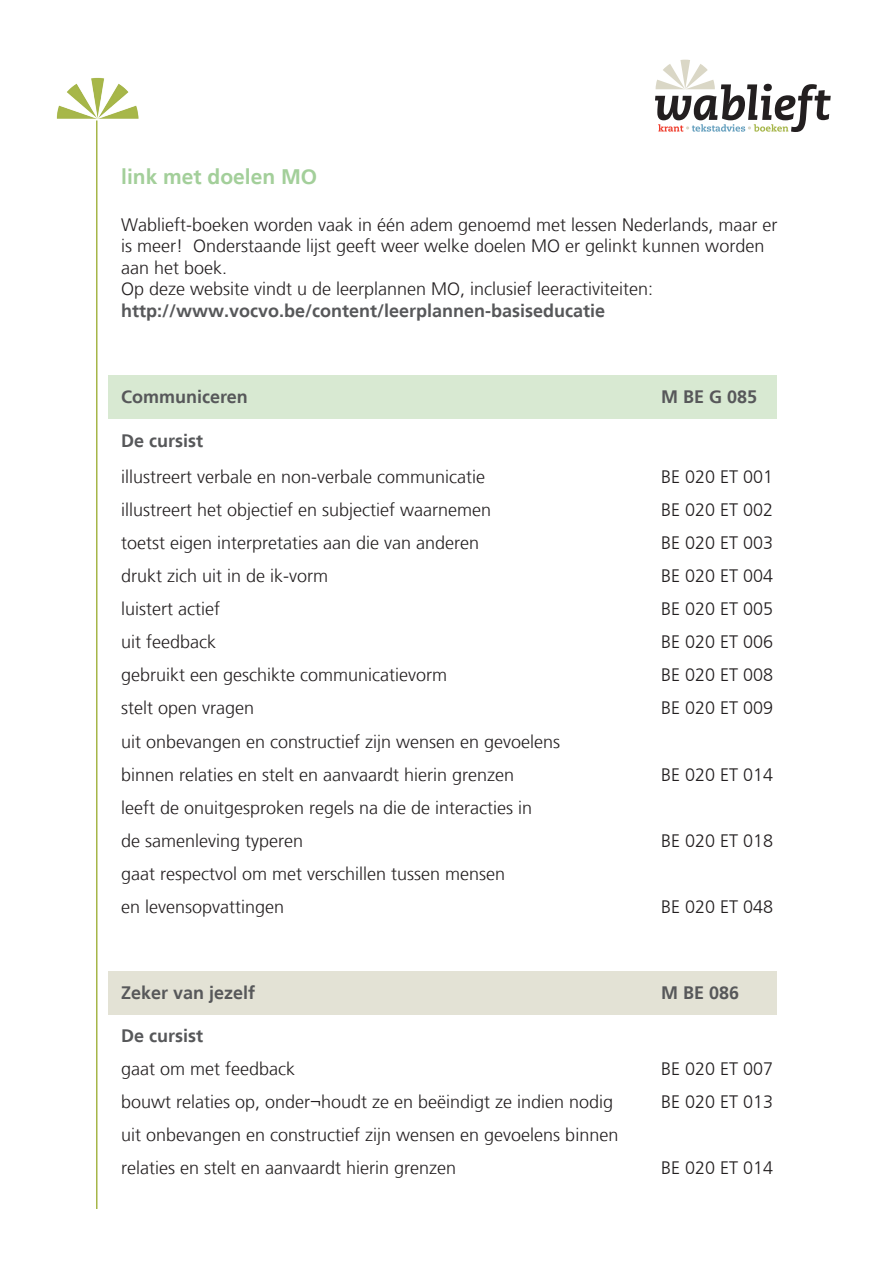
<style>
.page{position:relative;width:893px;height:1263px;background:#fff}
.page>*{position:absolute;margin:0;border:0;box-sizing:border-box;transform-origin:0 0}
.Tekst{font:700 21px "Frutiger LT";color:#a3cf9a}
.TABEL{font:300 18px "Frutiger LT";color:#231f20}
.Tekst-2{font:300 18px/21.6px "Frutiger LT";color:#231f20}
.Tekst_vet{font:700 18px "Frutiger LT";color:#57585a}
.Tussentitel{font:700 18px "Frutiger LT";color:#57585a}
</style>
<div class="page">
<img style="left:56px;top:77px;width:82px;height:42px">
<hr style="left:96px;top:120px;width:1px;height:1089px;background:#a6b649">
<svg style="left:655px;top:60px;width:176px;height:72px"></svg>
<div style="left:108px;top:972px;width:669px;height:43px;background:#e3e2d5"></div>
<div style="left:108px;top:375px;width:669px;height:43px;background:#d8e9d2"></div>
<p class="Tekst" style="left:121px;top:164px;width:198px">link met doelen MO</p>
<p class="Tekst-2" style="left:121px;top:214px;width:658px">Wablieft-boeken worden vaak in één adem genoemd met lessen Nederlands, maar er is meer! Onderstaande lijst geeft weer welke doelen MO er gelinkt kunnen worden aan het boek.</p>
<p class="Tekst-2" style="left:121px;top:279px;width:534px">Op deze website vindt u de leerplannen MO, inclusief leeractiviteiten:</p>
<p class="Tekst_vet" style="left:121px;top:300px;width:486px">http://www.vocvo.be/content/leerplannen-basiseducatie</p>
<p class="Tekst_vet" style="left:121px;top:386px;width:128px">Communiceren</p>
<p class="Tekst_vet" style="left:661px;top:386px;width:98px">M BE G 085</p>
<p class="Tussentitel" style="left:121px;top:431px;width:83px">De cursist</p>
<p class="TABEL" style="left:121px;top:467px;width:365px">illustreert verbale en non-verbale communicatie</p>
<p class="TABEL" style="left:661px;top:467px;width:114px">BE 020 ET 001</p>
<p class="TABEL" style="left:121px;top:500px;width:371px">illustreert het objectief en subjectief waarnemen</p>
<p class="TABEL" style="left:661px;top:500px;width:114px">BE 020 ET 002</p>
<p class="TABEL" style="left:121px;top:533px;width:360px">toetst eigen interpretaties aan die van anderen</p>
<p class="TABEL" style="left:661px;top:533px;width:114px">BE 020 ET 003</p>
<p class="TABEL" style="left:121px;top:566px;width:208px">drukt zich uit in de ik-vorm</p>
<p class="TABEL" style="left:661px;top:566px;width:114px">BE 020 ET 004</p>
<p class="TABEL" style="left:121px;top:599px;width:100px">luistert actief</p>
<p class="TABEL" style="left:661px;top:599px;width:114px">BE 020 ET 005</p>
<p class="TABEL" style="left:121px;top:632px;width:97px">uit feedback</p>
<p class="TABEL" style="left:661px;top:632px;width:114px">BE 020 ET 006</p>
<p class="TABEL" style="left:121px;top:665px;width:327px">gebruikt een geschikte communicatievorm</p>
<p class="TABEL" style="left:661px;top:665px;width:114px">BE 020 ET 008</p>
<p class="TABEL" style="left:121px;top:698px;width:135px">stelt open vragen</p>
<p class="TABEL" style="left:661px;top:698px;width:114px">BE 020 ET 009</p>
<p class="TABEL" style="left:121px;top:731px;width:441px">uit onbevangen en constructief zijn wensen en gevoelens</p>
<p class="TABEL" style="left:121px;top:764px;width:395px">binnen relaties en stelt en aanvaardt hierin grenzen</p>
<p class="TABEL" style="left:661px;top:764px;width:114px">BE 020 ET 014</p>
<p class="TABEL" style="left:121px;top:797px;width:413px">leeft de onuitgesproken regels na die de interacties in</p>
<p class="TABEL" style="left:121px;top:830px;width:184px">de samenleving typeren</p>
<p class="TABEL" style="left:661px;top:830px;width:114px">BE 020 ET 018</p>
<p class="TABEL" style="left:121px;top:863px;width:386px">gaat respectvol om met verschillen tussen mensen</p>
<p class="TABEL" style="left:121px;top:896px;width:165px">en levensopvattingen</p>
<p class="TABEL" style="left:661px;top:896px;width:114px">BE 020 ET 048</p>
<p class="Tekst_vet" style="left:121px;top:982px;width:136px">Zeker van jezelf</p>
<p class="Tekst_vet" style="left:661px;top:982px;width:80px">M BE 086</p>
<p class="Tekst_vet" style="left:121px;top:1025px;width:83px">De cursist</p>
<p class="TABEL" style="left:121px;top:1059px;width:176px">gaat om met feedback</p>
<p class="TABEL" style="left:661px;top:1059px;width:114px">BE 020 ET 007</p>
<p class="TABEL" style="left:121px;top:1092px;width:493px">bouwt relaties op, onder¬houdt ze en beëindigt ze indien nodig</p>
<p class="TABEL" style="left:661px;top:1092px;width:114px">BE 020 ET 013</p>
<p class="TABEL" style="left:121px;top:1125px;width:499px">uit onbevangen en constructief zijn wensen en gevoelens binnen</p>
<p class="TABEL" style="left:121px;top:1158px;width:337px">relaties en stelt en aanvaardt hierin grenzen</p>
<p class="TABEL" style="left:661px;top:1158px;width:114px">BE 020 ET 014</p>
</div>
